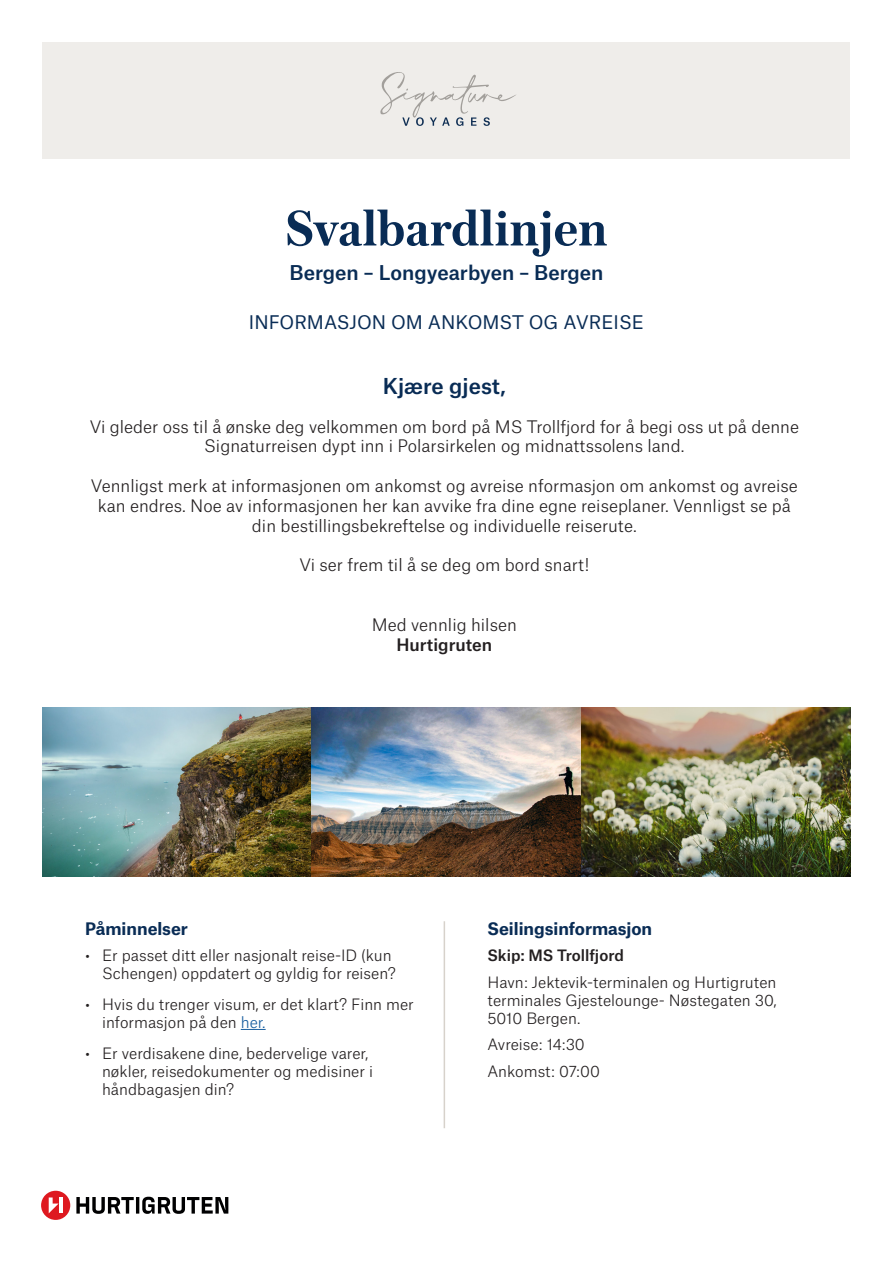
<style>
.page{position:relative;width:893px;height:1263px;background:#fff}
.page>*{position:absolute;margin:0;border:0;box-sizing:border-box;transform-origin:0 0}
.t1{font:600 52.5px "Austin Text";color:#092c55}
.t2{font:500 21px "Atlas Grotesk";color:#092c55}
.t3{font:500 19.5px "Atlas Grotesk";letter-spacing:-.005em;color:#092c55}
.t4{font:18px "Atlas Grotesk";color:#092c55}
.t5{font:300 16.5px/19.8px "Atlas Grotesk";color:#231f20;text-align:center}
.t6{font:700 16.5px "Atlas Grotesk";color:#092c55}
.t7{font:500 16.5px "Atlas Grotesk";color:#231f20}
.t8{font:300 15px/18px "Atlas Grotesk";color:#231f20}
.t9{font:500 15px "Atlas Grotesk";color:#231f20}
.s1{color:#175d9e}
</style>
<div class="page">
<div style="left:43px;top:43px;width:807px;height:116px;background:#efedea"></div>
<img style="left:43px;top:707px;width:807px;height:169px">
<svg style="left:241px;top:1029px;width:25px;height:1px"></svg>
<hr style="left:444px;top:921px;width:1px;height:207px;background:#d7d2cb">
<svg style="left:380px;top:72px;width:136px;height:54px"></svg>
<div style="left:41px;top:1191px;width:29px;height:29px;background:#de1920;border-radius:50%"></div>
<hr style="left:59px;top:1197px;width:4px;height:16px;background:#fff">
<svg style="left:49px;top:1197px;width:10px;height:16px"></svg>
<svg style="left:76px;top:1197px;width:152px;height:17px"></svg>
<p class="t1" style="left:285px;top:191px;width:324px">Svalbardlinjen</p>
<p class="t3" style="left:289px;top:257px;width:316px">Bergen – Longyearbyen – Bergen</p>
<p class="t4" style="left:249px;top:308px;width:397px">INFORMASJON OM ANKOMST OG AVREISE</p>
<p class="t2" style="left:383px;top:369px;width:124px">Kjære gjest,</p>
<p class="t5" style="left:90px;top:415px;width:711px">Vi gleder oss til å ønske deg velkommen om bord på MS Trollfjord for å begi oss ut på denne<br>Signaturreisen dypt inn i Polarsirkelen og midnattssolens land.</p>
<p class="t5" style="left:91px;top:474px;width:708px">Vennligst merk at informasjonen om ankomst og avreise nformasjon om ankomst og avreise kan endres. Noe av informasjonen her kan avvike fra dine egne reiseplaner. Vennligst se på din bestillingsbekreftelse og individuelle reiserute.</p>
<p class="t5" style="left:299px;top:553px;width:291px">Vi ser frem til å se deg om bord snart!</p>
<p class="t5" style="left:372px;top:613px;width:146px">Med vennlig hilsen</p>
<p class="t7" style="left:396px;top:631px;width:97px">Hurtigruten</p>
<p class="t6" style="left:85px;top:915px;width:104px">Påminnelser</p>
<p class="t8" style="left:85px;top:945px;width:312px;text-align:right">• Er passet ditt eller nasjonalt reise-ID (kun<br>Schengen) oppdatert og gyldig for reisen?</p>
<p class="t8" style="left:102px;top:994px;width:313px;text-indent:-17px">• Hvis du trenger visum, er det klart? Finn mer informasjon på den <span class="s1">her.</span></p>
<p class="t8" style="left:102px;top:1042px;width:273px;text-indent:-17px">• Er verdisakene dine, bedervelige varer, nøkler, reisedokumenter og medisiner i håndbagasjen din?</p>
<p class="t6" style="left:487px;top:915px;width:166px">Seilingsinformasjon</p>
<p class="t9" style="left:487px;top:943px;width:138px">Skip: MS Trollfjord</p>
<p class="t8" style="left:487px;top:971px;width:291px;text-align:justify">Havn: Jektevik-terminalen og Hurtigruten terminales Gjestelounge- Nøstegaten 30, 5010 Bergen.</p>
<p class="t8" style="left:487px;top:1034px;width:99px">Avreise: 14:30</p>
<p class="t8" style="left:487px;top:1060px;width:114px">Ankomst: 07:00</p>
</div>
